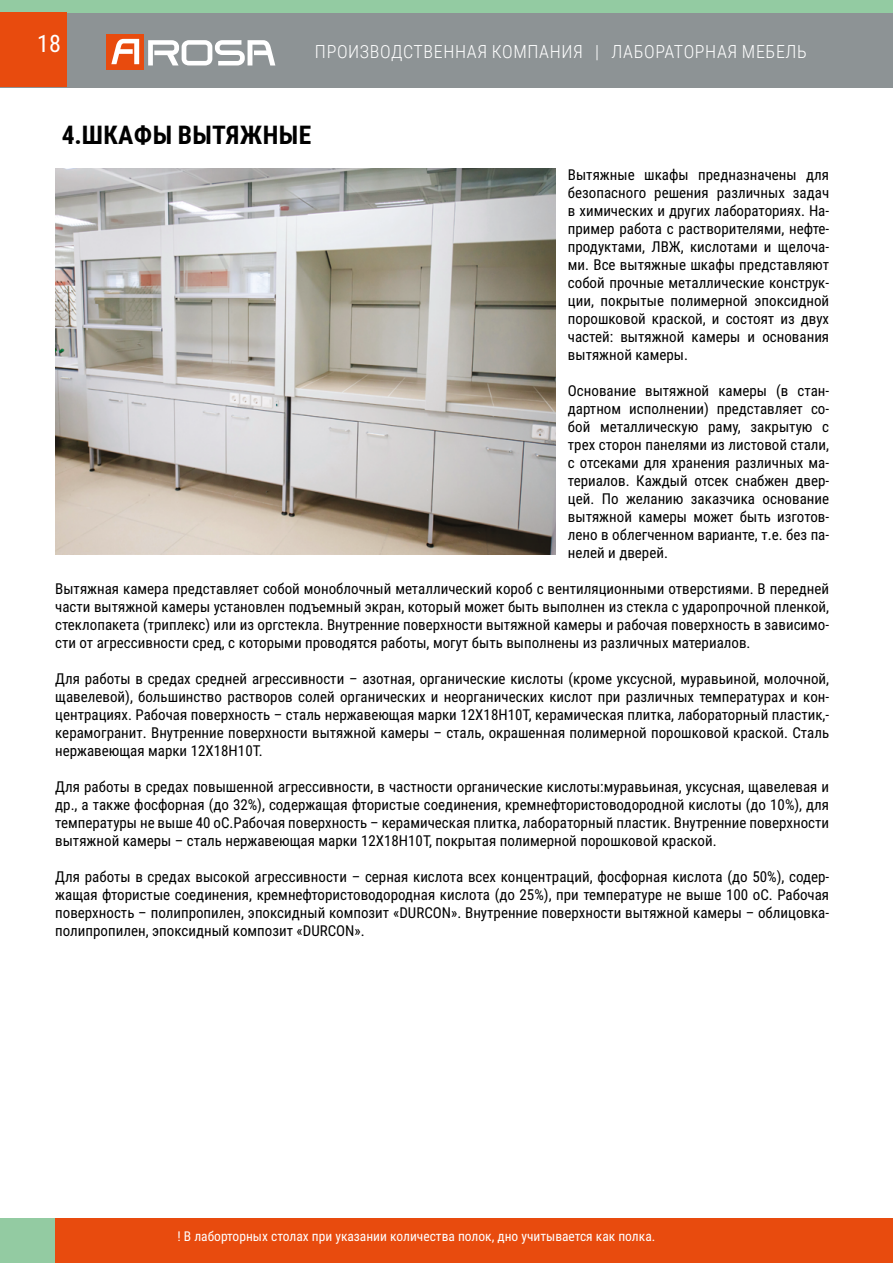
<style>
.page{position:relative;width:893px;height:1263px;background:#fff}
.page>*{position:absolute;margin:0;border:0;box-sizing:border-box;transform-origin:0 0}
.t1{font:700 25.5px "Roboto Condensed";letter-spacing:.015em;color:#000}
.t2{font:24px "Roboto Condensed";color:#fff}
.t3{font:300 18px "Roboto Condensed";letter-spacing:.035em;color:#fff}
.t4{font:15px/18px "Roboto Condensed";color:#000;text-align:justify}
.t5{font:13.5px "Roboto Condensed";color:#fff}
</style>
<div class="page">
<div style="left:0;top:0;width:893px;height:87px;background:#8d9395"></div>
<div style="left:0;top:0;width:893px;height:13px;background:#93cba2"></div>
<div style="left:0;top:1218px;width:893px;height:45px;background:#e84b0e"></div>
<div style="left:106px;top:34px;width:38px;height:35px;background:#e84b0e"></div>
<svg style="left:111px;top:39px;width:164px;height:26px"></svg>
<div style="left:0;top:13px;width:67px;height:74px;background:#e84b0e"></div>
<div style="left:0;top:1218px;width:54px;height:45px;background:#93cba2"></div>
<img style="left:55px;top:169px;width:500px;height:385px">
<h2 class="t2" style="left:37px;top:26px;width:25px">18</h2>
<p class="t3" style="left:315px;top:39px;width:493px">ПРОИЗВОДСТВЕННАЯ КОМПАНИЯ | ЛАБОРАТОРНАЯ МЕБЕЛЬ</p>
<h1 class="t1" style="left:62px;top:117px;width:251px">4.ШКАФЫ ВЫТЯЖНЫЕ</h1>
<p class="t4" style="left:568px;top:165px;width:263px">Вытяжные шкафы предназначены для безопасного решения различных задач в химических и других лабораториях. На&shy;пример работа с растворителями, нефте&shy;продуктами, ЛВЖ, кислотами и щелоча&shy;ми. Все вытяжные шкафы представляют собой прочные металлические конструк&shy;ции, покрытые полимерной эпоксидной порошковой краской, и состоят из двух частей: вытяжной камеры и основания вытяжной камеры.</p>
<p class="t4" style="left:568px;top:381px;width:263px">Основание вытяжной камеры (в стан&shy;дартном исполнении) представляет со&shy;бой металлическую раму, закрытую с трех сторон панелями из листовой стали, с отсеками для хранения различных ма&shy;териалов. Каждый отсек снабжен двер&shy;цей. По желанию заказчика основание вытяжной камеры может быть изготов&shy;лено в облегченном варианте, т.е. без па&shy;нелей и дверей.</p>
<p class="t4" style="left:55px;top:579px;width:775px">Вытяжная камера представляет собой моноблочный металлический короб с вентиляционными отверстиями. В передней части вытяжной камеры установлен подъемный экран, который может быть выполнен из стекла с ударопрочной пленкой, стеклопакета (триплекс) или из оргстекла. Внутренние поверхности вытяжной камеры и рабочая поверхность в зависимо&shy;сти от агрессивности сред, с которыми проводятся работы, могут быть выполнены из различных материалов.</p>
<p class="t4" style="left:55px;top:669px;width:775px">Для работы в средах средней агрессивности – азотная, органические кислоты (кроме уксусной, муравьиной, молочной, щавелевой), большинство растворов солей органических и неорганических кислот при различных температурах и кон&shy;центрациях. Рабочая поверхность – сталь нержавеющая марки 12Х18Н10Т, керамическая плитка, лабораторный пластик,- керамогранит. Внутренние поверхности вытяжной камеры – сталь, окрашенная полимерной порошковой краской. Сталь нержавеющая марки 12Х18Н10Т.</p>
<p class="t4" style="left:55px;top:777px;width:775px">Для работы в средах повышенной агрессивности, в частности органические кислоты:муравьиная, уксусная, щавелевая и др., а также фосфорная (до 32%), содержащая фтористые соединения, кремнефтористоводородной кислоты (до 10%), для температуры не выше 40 оС.Рабочая поверхность – керамическая плитка, лабораторный пластик. Внутренние поверхности вытяжной камеры – сталь нержавеющая марки 12Х18Н10Т, покрытая полимерной порошковой краской.</p>
<p class="t4" style="left:55px;top:867px;width:775px">Для работы в средах высокой агрессивности – серная кислота всех концентраций, фосфорная кислота (до 50%), содер&shy;жащая фтористые соединения, кремнефтористоводородная кислота (до 25%), при температуре не выше 100 оС. Рабочая поверхность – полипропилен, эпоксидный композит «DURCON». Внутренние поверхности вытяжной камеры – облицовка&shy;полипропилен, эпоксидный композит «DURCON».</p>
<p class="t5" style="left:178px;top:1227px;width:479px">! В лаборторных столах при указании количества полок, дно учитывается как полка.</p>
</div>
